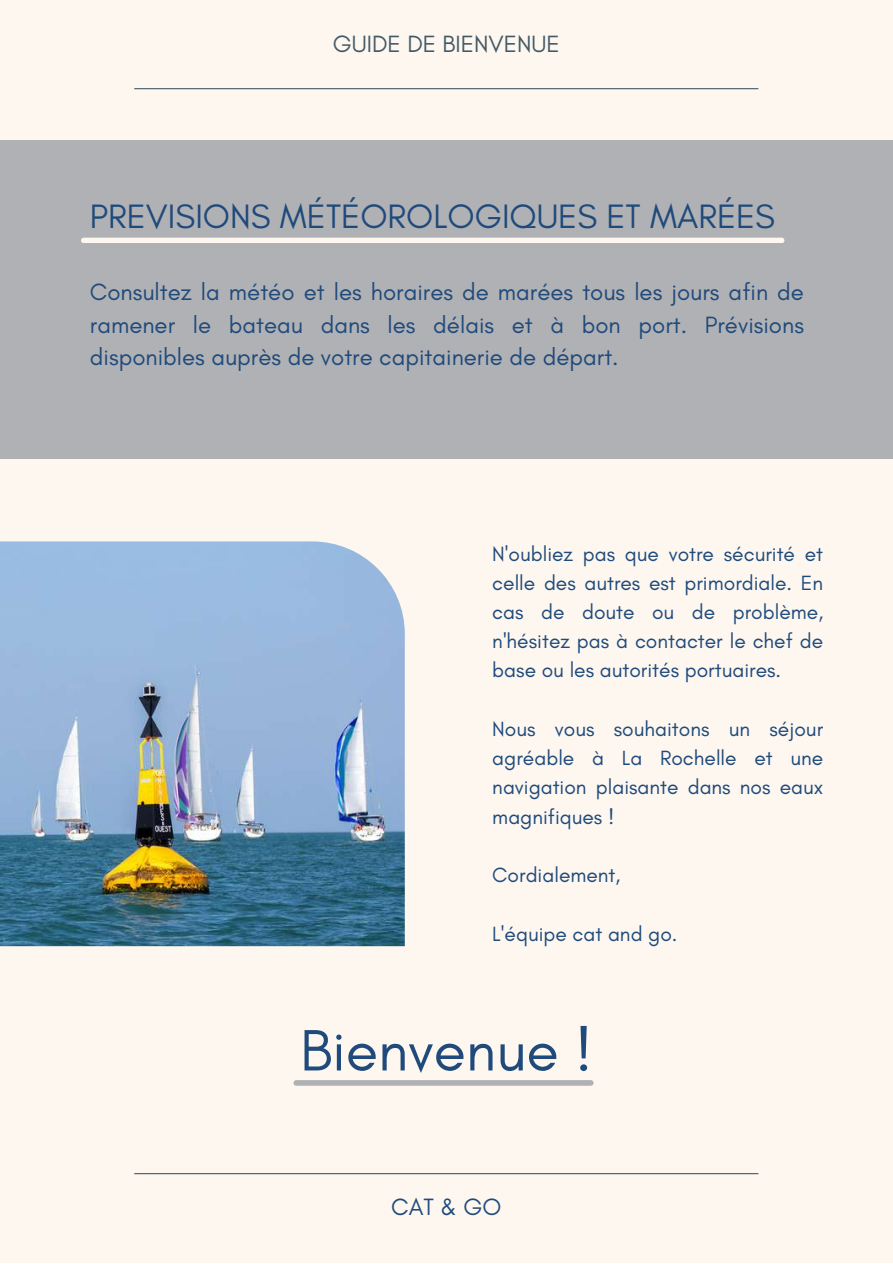
<style>
.page{position:relative;width:893px;height:1264px;background:#fff}
.page>*{position:absolute;margin:0;border:0;box-sizing:border-box;transform-origin:0 0}
.t1{font:59.4px "Glacial Indifference";color:#1f4a7b}
.t2{font:34.5px "Glacial Indifference";color:#1f4a7b}
.t3{font:24px/32.5px "Glacial Indifference";color:#1f4a7b;text-align:justify}
.t4{font:24px "Glacial Indifference";color:#435966}
.t5{font:24px "Glacial Indifference";color:#1f4a7c}
.t6{font:21px/29.2px "Glacial Indifference";color:#1f4a7b;text-align:justify}
</style>
<div class="page">
<div style="left:0;top:0;width:892px;height:1262px;background:#fdf7f0"></div>
<hr style="left:134px;top:88px;width:624px;height:1px;background:#435966">
<hr style="left:134px;top:1173px;width:624px;height:1px;background:#435966">
<img style="left:0;top:541px;width:405px;height:405px">
<div style="left:0;top:141px;width:892px;height:318px;background:#b0b1b4"></div>
<div style="left:81px;top:238px;width:703px;height:5px;background:#fdf7f0;border-radius:3px"></div>
<svg style="left:293px;top:1080px;width:300px;height:5px"></svg>
<p class="t4" style="left:333px;top:29px;width:229px">GUIDE DE BIENVENUE</p>
<h2 class="t2" style="left:90px;top:195px;width:686px">PREVISIONS MÉTÉOROLOGIQUES ET MARÉES</h2>
<p class="t3" style="left:90px;top:275px;width:715px">Consultez la météo et les horaires de marées tous les jours afin de ramener le bateau dans les délais et à bon port. Prévisions disponibles auprès de votre capitainerie de départ.</p>
<p class="t6" style="left:492px;top:538px;width:332px">N'oubliez pas que votre sécurité et celle des autres est primordiale. En cas de doute ou de problème, n'hésitez pas à contacter le chef de base ou les autorités portuaires.</p>
<p class="t6" style="left:492px;top:714px;width:332px">Nous vous souhaitons un séjour agréable à La Rochelle et une navigation plaisante dans nos eaux magnifiques !</p>
<p class="t6" style="left:492px;top:860px;width:129px">Cordialement,</p>
<p class="t6" style="left:492px;top:918px;width:187px">L'équipe cat and go.</p>
<h1 class="t1" style="left:300px;top:1014px;width:294px">Bienvenue !</h1>
<p class="t5" style="left:391px;top:1191px;width:112px">CAT &amp; GO</p>
</div>
